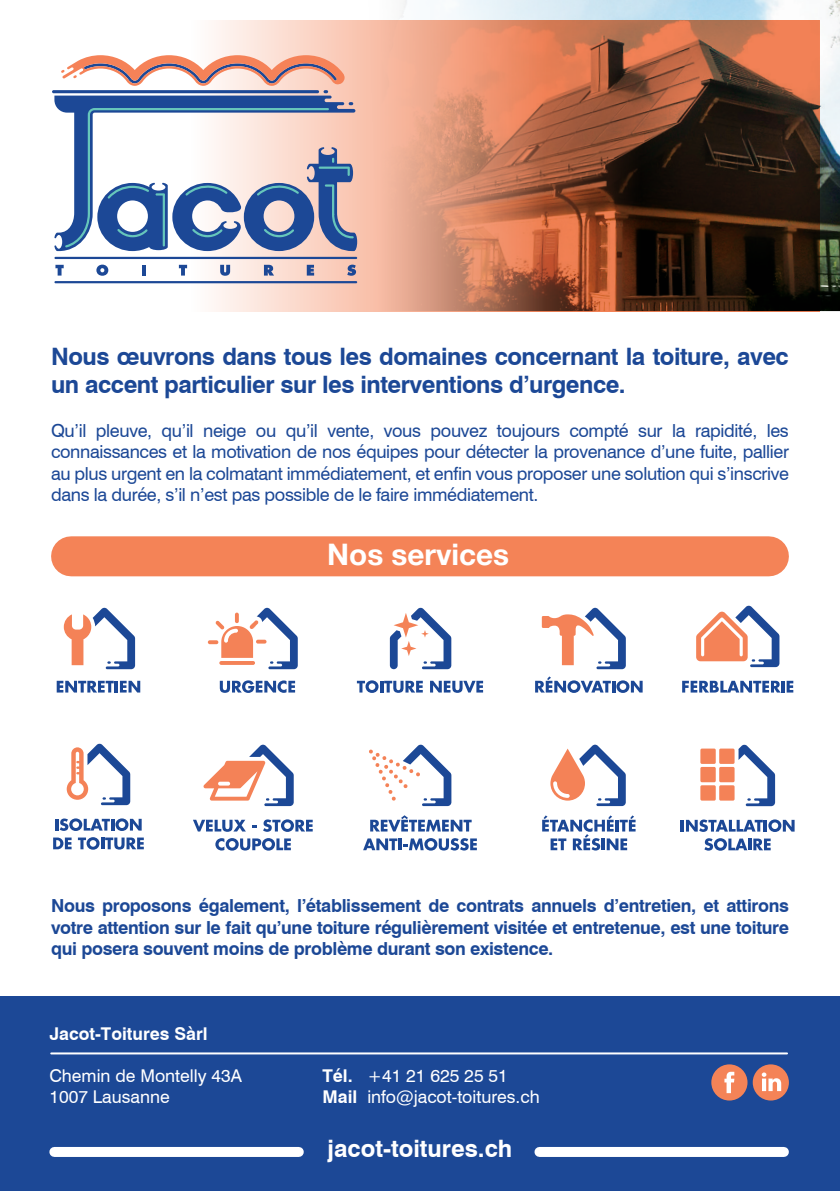
<style>
.page{position:relative;width:840px;height:1191px;background:#fff}
.page>*{position:absolute;margin:0;border:0;box-sizing:border-box;transform-origin:0 0}
.t1{font:700 29.6px "Helvetica Neue";color:#fff}
.t2{font:700 24px/28.8px "Swiss 721 BT";letter-spacing:-.02em;color:#1c4896}
.t3{font:700 24px "Swiss 721 BT";color:#fff}
.t4{font:18px/21.6px "Swiss 721 BT";letter-spacing:-.02em;color:#1c4896;text-align:justify}
.t5{font:700 18px/21.6px "Swiss 721 BT";letter-spacing:-.02em;color:#1c4896;text-align:justify}
.t6{font:17.6px/21.2px "Swiss 721 BT";color:#fff}
.t7{font:700 17.6px "Swiss 721 BT";color:#fff}
.s1{font-weight:700}
</style>
<div class="page">
<img style="left:819px;top:0;width:20px;height:311px">
<svg style="left:57px;top:681px;width:83px;height:11px"></svg>
<svg style="left:64px;top:608px;width:71px;height:61px"></svg>
<svg style="left:220px;top:680px;width:75px;height:13px"></svg>
<svg style="left:208px;top:607px;width:89px;height:62px"></svg>
<svg style="left:193px;top:819px;width:53px;height:13px"></svg>
<svg style="left:263px;top:819px;width:49px;height:13px"></svg>
<svg style="left:215px;top:838px;width:76px;height:12px"></svg>
<svg style="left:203px;top:744px;width:90px;height:62px"></svg>
<svg style="left:357px;top:680px;width:65px;height:13px"></svg>
<svg style="left:430px;top:681px;width:53px;height:12px"></svg>
<svg style="left:389px;top:607px;width:62px;height:62px"></svg>
<svg style="left:370px;top:815px;width:101px;height:16px"></svg>
<svg style="left:363px;top:838px;width:113px;height:12px"></svg>
<svg style="left:369px;top:744px;width:82px;height:62px"></svg>
<svg style="left:535px;top:676px;width:107px;height:17px"></svg>
<svg style="left:541px;top:608px;width:84px;height:61px"></svg>
<svg style="left:542px;top:815px;width:93px;height:35px"></svg>
<svg style="left:550px;top:744px;width:75px;height:62px"></svg>
<svg style="left:55px;top:818px;width:87px;height:13px"></svg>
<svg style="left:53px;top:837px;width:19px;height:12px"></svg>
<svg style="left:78px;top:837px;width:66px;height:12px"></svg>
<svg style="left:67px;top:743px;width:63px;height:62px"></svg>
<svg style="left:680px;top:819px;width:114px;height:13px"></svg>
<svg style="left:704px;top:838px;width:43px;height:12px"></svg>
<svg style="left:747px;top:838px;width:4px;height:12px"></svg>
<svg style="left:753px;top:838px;width:17px;height:12px"></svg>
<svg style="left:700px;top:744px;width:74px;height:62px"></svg>
<svg style="left:682px;top:681px;width:110px;height:11px"></svg>
<svg style="left:696px;top:605px;width:83px;height:62px"></svg>
<div style="left:71px;top:536px;width:697px;height:40px;background:#f48357"></div>
<svg style="left:53px;top:0;width:766px;height:312px;background:#b08471"></svg>
<svg style="left:54px;top:96px;width:301px;height:155px;fill:#1c4896"></svg>
<hr style="left:52px;top:90px;width:267px;height:3px;background:#1c4896;border-radius:2px">
<hr style="left:54px;top:257px;width:303px;height:2px;background:#1c4896">
<hr style="left:54px;top:281px;width:303px;height:2px;background:#1c4896">
<svg style="left:61px;top:55px;width:283px;height:38px"></svg>
<svg style="left:55px;top:265px;width:9px;height:10px"></svg>
<svg style="left:96px;top:265px;width:12px;height:11px"></svg>
<hr style="left:142px;top:265px;width:4px;height:10px;background:#1c4896">
<svg style="left:179px;top:265px;width:8px;height:10px"></svg>
<svg style="left:220px;top:265px;width:10px;height:11px"></svg>
<svg style="left:264px;top:265px;width:10px;height:10px"></svg>
<svg style="left:306px;top:265px;width:8px;height:10px"></svg>
<svg style="left:347px;top:265px;width:9px;height:11px"></svg>
<svg style="left:65px;top:102px;width:292px;height:149px"></svg>
<div style="left:0;top:996px;width:839px;height:195px;background:#1c4896"></div>
<hr style="left:51px;top:1052px;width:735px;height:2px;background:#fff">
<div style="left:539px;top:1147px;width:244px;height:10px;background:#fff"></div>
<div style="left:752px;top:1064px;width:36px;height:36px;background:#f48357;border-radius:50%"></div>
<svg style="left:761px;top:1072px;width:19px;height:19px"></svg>
<div style="left:711px;top:1064px;width:36px;height:36px;background:#f48357;border-radius:50%"></div>
<svg style="left:724px;top:1071px;width:10px;height:22px"></svg>
<div style="left:54px;top:1147px;width:244px;height:10px;background:#fff"></div>
<h2 class="t2" style="left:51px;top:341px;width:738px">Nous œuvrons dans tous les domaines concernant la toiture, avec un accent particulier sur les interventions d’urgence.</h2>
<p class="t4" style="left:51px;top:419px;width:739px">Qu’il pleuve, qu’il neige ou qu’il vente, vous pouvez toujours compté sur la rapidité, les connaissances et la motivation de nos équipes pour détecter la provenance d’une fuite, pallier au plus urgent en la colmatant immédiatement, et enfin vous proposer une solution qui s’inscrive dans la durée, s’il n’est pas possible de le faire immédiatement.</p>
<h1 class="t1" style="left:327px;top:531px;width:183px">Nos services</h1>
<p class="t5" style="left:51px;top:894px;width:739px">Nous proposons également, l’établissement de contrats annuels d’entretien, et attirons votre attention sur le fait qu’une toiture régulièrement visitée et entretenue, est une toiture qui posera souvent moins de problème durant son existence.</p>
<p class="t7" style="left:49px;top:1022px;width:160px">Jacot-Toitures Sàrl</p>
<p class="t6" style="left:49px;top:1065px;width:194px">Chemin de Montelly 43A<br>1007 Lausanne</p>
<p class="t6" style="left:322px;top:1065px;width:219px"><span class="s1">Tél.</span> +41 21 625 25 51<br><span class="s1">Mail</span> info@jacot-toitures.ch</p>
<h2 class="t3" style="left:327px;top:1133px;width:186px">jacot-toitures.ch</h2>
</div>
